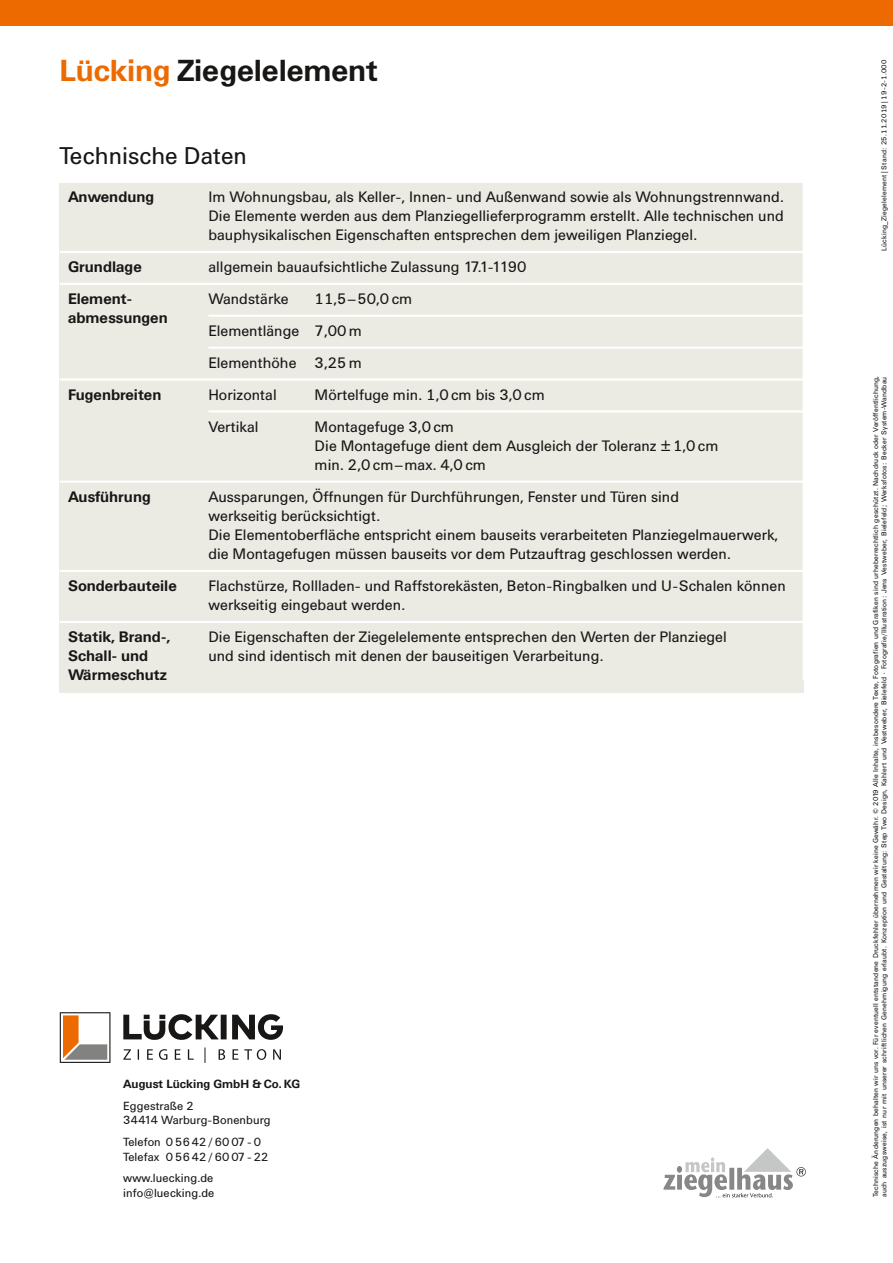
<style>
.page{position:relative;width:893px;height:1263px;background:#fff}
.page>*{position:absolute;margin:0;border:0;box-sizing:border-box;transform-origin:0 0}
.t1{font:700 30px "Univers LU";letter-spacing:-.005em;color:#181716}
.t2{font:24px "Univers LU";letter-spacing:-.005em;color:#181716}
.t3{font:15px/19.2px "Univers LU";color:#181716}
.t4{font:700 15px "Univers LU";color:#181716}
.t5{font:15px "Univers LU Regular TAB";color:#181716}
.t6{font:11.7px/14.9px "Univers LU";letter-spacing:.005em;color:#181716}
.t7{font:700 11.7px "Univers LU";letter-spacing:.005em;color:#181716}
.t8{font:7.05px/8.6px "Univers LU";letter-spacing:.02em;color:#181716}
.t9{font:7.05px "Univers LU Regular TAB";letter-spacing:.03em;color:#181716}
.s1{color:#ed6a00}
.s2{font-family:"Univers LU"}
.s3{font-family:"Univers LU Regular TAB"}
</style>
<div class="page">
<div style="left:60px;top:183px;width:744px;height:510px;background:#ebeae3"></div>
<div style="left:0;top:0;width:893px;height:26px;background:#ed6a00"></div>
<hr style="left:803px;top:183px;width:2px;height:497px;background:#fff">
<svg style="left:663px;top:1148px;width:143px;height:49px"></svg>
<svg style="left:123px;top:1047px;width:158px;height:16px"></svg>
<svg style="left:123px;top:1014px;width:160px;height:26px"></svg>
<svg style="left:60px;top:1012px;width:50px;height:51px"></svg>
<hr style="left:60px;top:251px;width:744px;height:2px;background:#fff">
<hr style="left:60px;top:283px;width:744px;height:2px;background:#fff">
<hr style="left:208px;top:315px;width:596px;height:2px;background:#fff">
<hr style="left:208px;top:347px;width:596px;height:2px;background:#fff">
<hr style="left:60px;top:378px;width:744px;height:3px;background:#fff">
<hr style="left:60px;top:480px;width:744px;height:3px;background:#fff">
<hr style="left:60px;top:570px;width:744px;height:2px;background:#fff">
<hr style="left:60px;top:621px;width:744px;height:2px;background:#fff">
<hr style="left:208px;top:410px;width:596px;height:2px;background:#fff">
<h1 class="t1" style="left:60px;top:60px;width:320px"><span class="s1">Lücking</span> Ziegelelement</h1>
<h2 class="t2" style="left:60px;top:147px;width:189px">Technische Daten</h2>
<p class="t4" style="left:68px;top:191px;width:88px">Anwendung</p>
<p class="t3" style="left:208px;top:189px;width:577px;text-align:justify">Im Wohnungsbau, als Keller-, Innen- und Außenwand sowie als Wohnungstrennwand.<br>Die Elemente werden aus dem Planziegellieferprogramm erstellt. Alle technischen und bauphysikalischen Eigenschaften entsprechen dem jeweiligen Planziegel.</p>
<p class="t4" style="left:68px;top:262px;width:75px">Grundlage</p>
<p class="t3" style="left:208px;top:259px;width:320px">allgemein bauaufsichtliche Zulassung 17.1-1190</p>
<p class="t4" style="left:68px;top:293px;width:66px">Element-</p>
<p class="t3" style="left:208px;top:291px;width:82px">Wandstärke</p>
<p class="t5" style="left:315px;top:294px;width:99px">11,5 <span class="s2">–</span> 50,0 <span class="s2">cm</span></p>
<p class="t4" style="left:68px;top:313px;width:101px">abmessungen</p>
<p class="t3" style="left:208px;top:316px;width:155px;line-height:32px">Elementlänge 7,00 m<br>Elementhöhe 3,25 m</p>
<p class="t4" style="left:68px;top:389px;width:95px">Fugenbreiten</p>
<p class="t3" style="left:208px;top:386px;width:70px">Horizontal</p>
<p class="t3" style="left:315px;top:386px;width:232px">Mörtelfuge min. <span class="s3">1,0</span> cm bis 3,0 cm</p>
<p class="t3" style="left:208px;top:418px;width:52px">Vertikal</p>
<p class="t3" style="left:315px;top:418px;width:405px">Montagefuge 3,0 cm<br>Die Montagefuge dient dem Ausgleich der Toleranz ± <span class="s3">1,0</span> cm min. 2,0 cm – max. 4,0 cm</p>
<p class="t4" style="left:68px;top:491px;width:84px">Ausführung</p>
<p class="t3" style="left:208px;top:488px;width:571px">Aussparungen, Öffnungen für Durchführungen, Fenster und Türen sind<br>werkseitig berücksichtigt.<br>Die Elementoberfläche entspricht einem bauseits verarbeiteten Planziegelmauerwerk, die Montagefugen müssen bauseits vor dem Putzauftrag geschlossen werden.</p>
<p class="t4" style="left:68px;top:580px;width:110px">Sonderbauteile</p>
<p class="t3" style="left:208px;top:578px;width:579px">Flachstürze, Rollladen- und Raffstorekästen, Beton-Ringbalken und U-Schalen können werkseitig eingebaut werden.</p>
<p class="t4" style="left:68px;top:632px;width:104px">Statik, Brand-,</p>
<p class="t3" style="left:208px;top:629px;width:520px">Die Eigenschaften der Ziegelelemente entsprechen den Werten der Planziegel</p>
<p class="t4" style="left:68px;top:651px;width:82px">Schall- und</p>
<p class="t3" style="left:208px;top:648px;width:397px">und sind identisch mit denen der bauseitigen Verarbeitung.</p>
<p class="t4" style="left:68px;top:670px;width:101px">Wärmeschutz</p>
<p class="t7" style="left:123px;top:1080px;width:179px">August Lücking GmbH &amp; Co. KG</p>
<p class="t6" style="left:123px;top:1099px;width:149px">Eggestraße 2<br>34414 Warburg-Bonenburg</p>
<p class="t6" style="left:123px;top:1135px;width:147px">Telefon 0 56 42 / 60 07 - 0<br>Telefax 0 56 42 / 60 07 - 22</p>
<p class="t6" style="left:123px;top:1171px;width:93px">www.luecking.de info@luecking.de</p>
<p class="t9" style="left:882px;top:251px;width:193px;rotate:-90deg">Lücking_Ziegelelement | Stand: 25.11.2019 | 19-2-1.000</p>
<p class="t8" style="left:872px;top:1197px;width:823px;rotate:-90deg">Technische Änderungen behalten wir uns vor. Für eventuell entstandene Druckfehler übernehmen wir keine Gewähr. © 2019 Alle Inhalte, insbesondere Texte, Fotografien und Grafiken sind urheberrechtlich geschützt. Nachdruck oder Veröffentlichung, auch aus zugsweise, ist nur mit unserer schriftlichen Genehmigung erlaubt. Konzeption und Gestaltung: Step Two Design, Kahlert und Vestweber, Bielefeld · Fotografie/Illustration: Jens Vestweber, Bielefeld; Werksfotos: Becker System-Wandbau</p>
</div>
